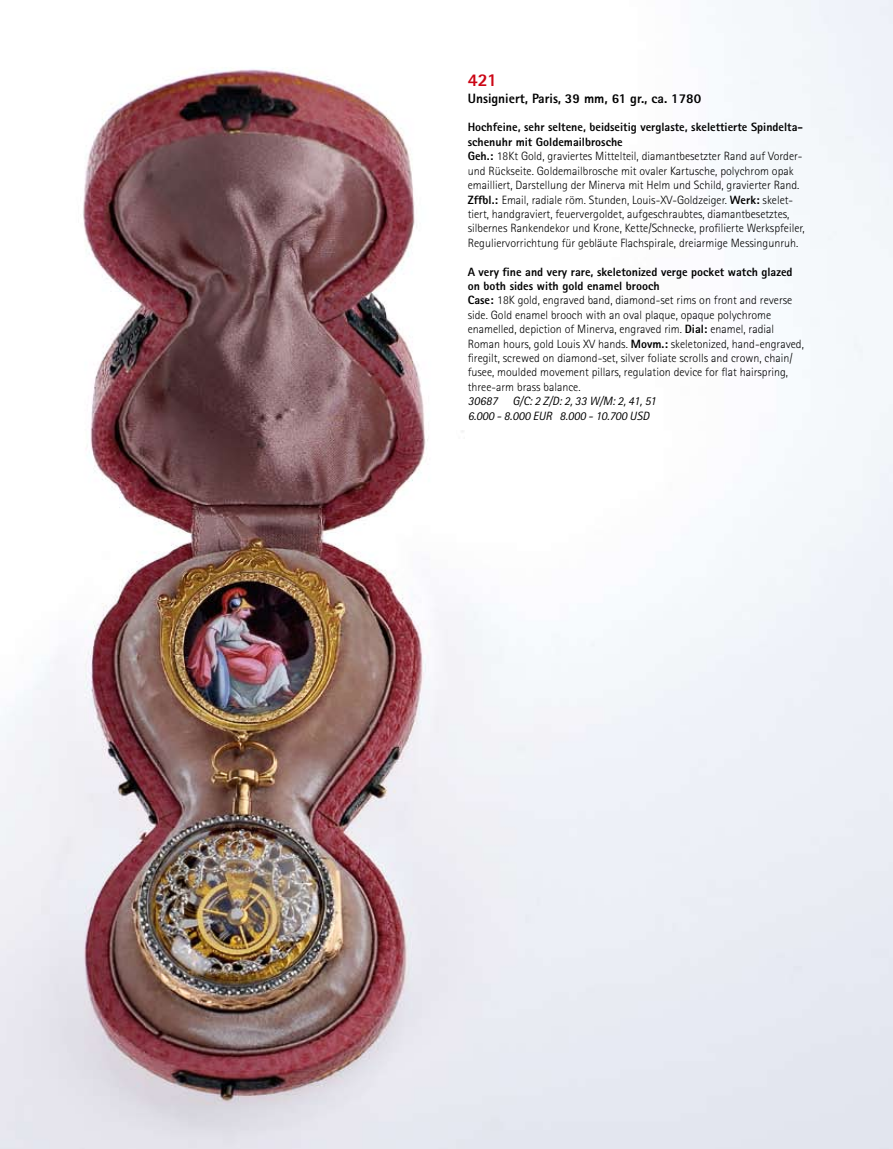
<style>
.page{position:relative;width:893px;height:1149px;background:#fff}
.page>*{position:absolute;margin:0;border:0;box-sizing:border-box;transform-origin:0 0}
.t1{font:800 18px "Rotis Sans Serif";color:#cc0615}
.t2{font:800 13.5px "Rotis Sans Serif";color:#000}
.t3{font:300 12px/14.4px "Rotis Sans Serif";color:#000}
.t4{font:italic 12px/14.4px "Rotis Sans Serif";color:#000}
.s1{font-weight:800}
</style>
<div class="page">
<img style="left:0;top:0;width:893px;height:1148px">
<h1 class="t1" style="left:468px;top:69px;width:31px">421</h1>
<p class="t2" style="left:468px;top:89px;width:235px">Unsigniert, Paris, 39 mm, 61 gr., ca. 1780</p>
<p class="t3" style="left:468px;top:120px;width:339px"><span class="s1">Hochfeine, sehr seltene, beidseitig verglaste, skelettierte Spindelta&shy;schenuhr mit Goldemailbrosche<br>Geh.:</span> 18Kt Gold, graviertes Mittelteil, diamantbesetzter Rand auf Vorder&shy;und Rückseite. Goldemailbrosche mit ovaler Kartusche, polychrom opak emailliert, Darstellung der Minerva mit Helm und Schild, gravierter Rand.<br><span class="s1">Zffbl.:</span> Email, radiale röm. Stunden, Louis-XV-Goldzeiger. <span class="s1">Werk:</span> skelet&shy;tiert, handgraviert, feuervergoldet, aufgeschraubtes, diamantbesetztes, silbernes Rankendekor und Krone, Kette/Schnecke, profilierte Werkspfeiler, Reguliervorrichtung für gebläute Flachspirale, dreiarmige Messingunruh.</p>
<p class="t3" style="left:468px;top:264px;width:338px"><span class="s1">A very fine and very rare, skeletonized verge pocket watch glazed on both sides with gold enamel brooch<br>Case:</span> 18K gold, engraved band, diamond-set rims on front and reverse side. Gold enamel brooch with an oval plaque, opaque polychrome enamelled, depiction of Minerva, engraved rim. <span class="s1">Dial:</span> enamel, radial Roman hours, gold Louis XV hands. <span class="s1">Movm.:</span> skeletonized, hand-engraved, firegilt, screwed on diamond-set, silver foliate scrolls and crown, chain/ fusee, moulded movement pillars, regulation device for flat hairspring, three-arm brass balance.</p>
<p class="t4" style="left:468px;top:394px;width:190px">30687 G/C: 2 Z/D: 2, 33 W/M: 2, 41, 51<br>6.000 - 8.000 EUR 8.000 - 10.700 USD</p>
</div>
